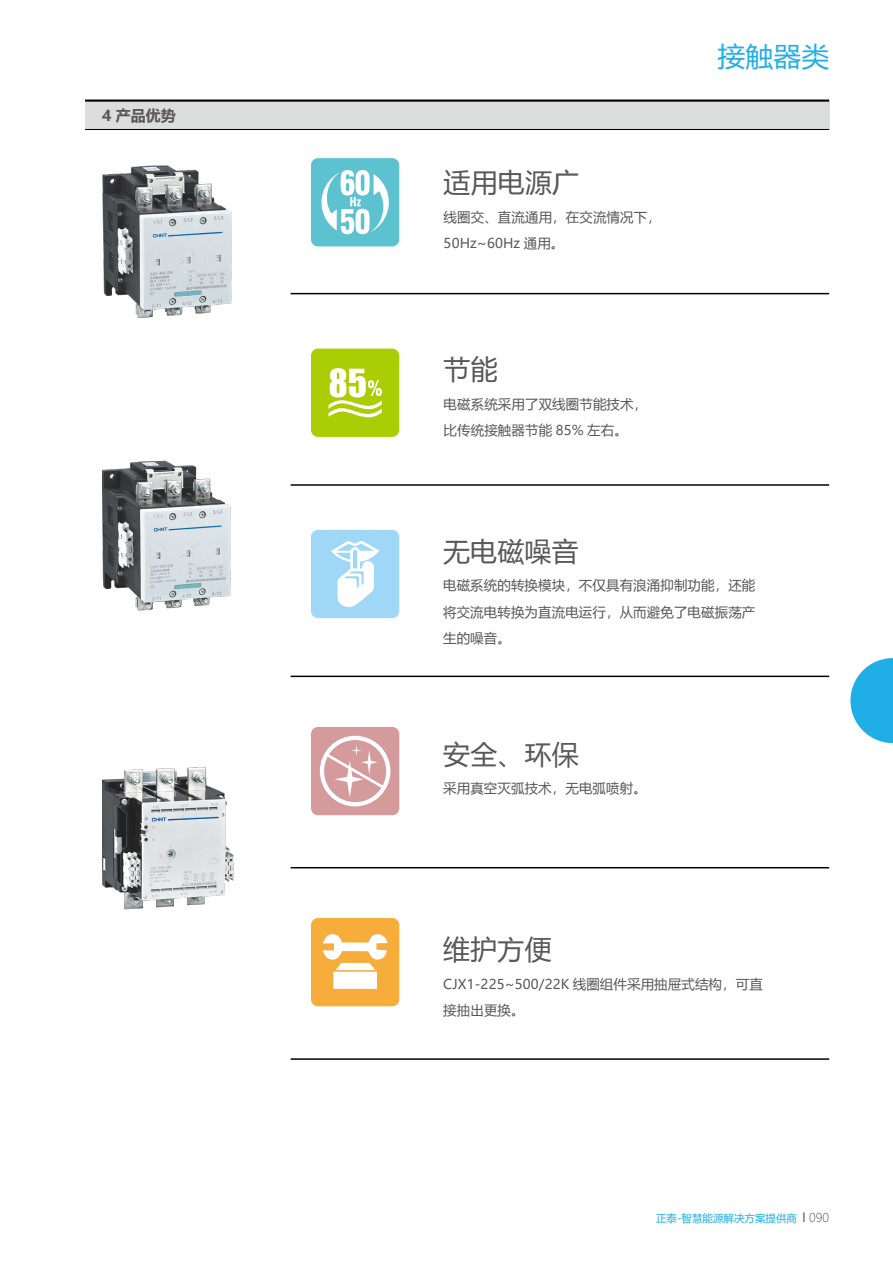
<style>
.page{position:relative;width:893px;height:1263px;background:#fff}
.page>*{position:absolute;margin:0;border:0;box-sizing:border-box;transform-origin:0 0}
.t1{font:27px "Microsoft Ya Hei";color:#20aee6}
.t2{font:26.85px "Microsoft Ya Hei";letter-spacing:.01em;color:#595757}
.t3{font:700 15px "Microsoft Ya Hei";color:#595757}
.t4{font:13.5px "Microsoft Ya Hei";letter-spacing:.01em;color:#595757}
.t5{font:10.5px "Microsoft Ya Hei";color:#20aee6}
.s1{font-size:12px;color:#595757}
.s2{font-weight:300;font-size:12px;color:#595757}
</style>
<div class="page">
<svg style="left:850px;top:658px;width:43px;height:85px"></svg>
<div style="left:85px;top:101px;width:744px;height:28px;background:#dcdddd"></div>
<hr style="left:85px;top:100px;width:744px;height:2px;background:#000">
<hr style="left:85px;top:129px;width:744px;height:1px;background:#000">
<img style="left:102px;top:165px;width:130px;height:153px">
<img style="left:102px;top:460px;width:129px;height:150px">
<img style="left:102px;top:767px;width:132px;height:143px">
<hr style="left:291px;top:293px;width:538px;height:1px;background:#000">
<hr style="left:291px;top:484px;width:538px;height:2px;background:#000">
<hr style="left:291px;top:676px;width:538px;height:1px;background:#000">
<hr style="left:291px;top:867px;width:538px;height:1px;background:#000">
<hr style="left:291px;top:1058px;width:538px;height:2px;background:#000">
<div style="left:311px;top:918px;width:88px;height:88px;background:#f6ad3c;border-radius:7px"></div>
<svg style="left:323px;top:934px;width:64px;height:55px"></svg>
<div style="left:311px;top:158px;width:88px;height:88px;background:#5dc2d0;border-radius:7px"></div>
<svg style="left:321px;top:170px;width:68px;height:64px"></svg>
<div style="left:311px;top:530px;width:88px;height:88px;background:#9fd8f7;border-radius:7px"></div>
<svg style="left:331px;top:541px;width:48px;height:66px"></svg>
<div style="left:311px;top:727px;width:88px;height:88px;background:#d49a9c;border-radius:7px"></div>
<svg style="left:320px;top:736px;width:70px;height:70px"></svg>
<div style="left:311px;top:349px;width:88px;height:88px;background:#abcd03;border-radius:7px"></div>
<svg style="left:328px;top:368px;width:54px;height:49px"></svg>
<p class="t3" style="left:102px;top:105px;width:75px">4 产品优势</p>
<p class="t2" style="left:444px;top:165px;width:137px">适用电源广</p>
<p class="t4" style="left:444px;top:208px;width:219px">线圈交、直流通用，在交流情况下，</p>
<p class="t4" style="left:444px;top:234px;width:122px">50Hz~60Hz 通用。</p>
<p class="t2" style="left:444px;top:351px;width:56px">节能</p>
<p class="t4" style="left:444px;top:394px;width:205px">电磁系统采用了双线圈节能技术，</p>
<p class="t4" style="left:444px;top:421px;width:186px">比传统接触器节能 85% 左右。</p>
<h1 class="t1" style="left:717px;top:38px;width:113px">接触器类</h1>
<p class="t2" style="left:443px;top:533px;width:137px">无电磁噪音</p>
<p class="t4" style="left:443px;top:576px;width:314px">电磁系统的转换模块，不仅具有浪涌抑制功能，还能</p>
<p class="t4" style="left:443px;top:602px;width:314px">将交流电转换为直流电运行，从而避免了电磁振荡产</p>
<p class="t4" style="left:443px;top:629px;width:69px">生的噪音。</p>
<p class="t2" style="left:443px;top:736px;width:137px">安全、环保</p>
<p class="t4" style="left:443px;top:779px;width:205px">采用真空灭弧技术，无电弧喷射。</p>
<p class="t2" style="left:443px;top:931px;width:110px">维护方便</p>
<p class="t4" style="left:443px;top:974px;width:321px">CJX1-225~500/22K 线圈组件采用抽屉式结构，可直</p>
<p class="t4" style="left:443px;top:1001px;width:83px">接抽出更换。</p>
<p class="t5" style="left:656px;top:1210px;width:175px">正泰-智慧能源解决方案提供商 <span class="s1">l</span> <span class="s2">090</span></p>
</div>
